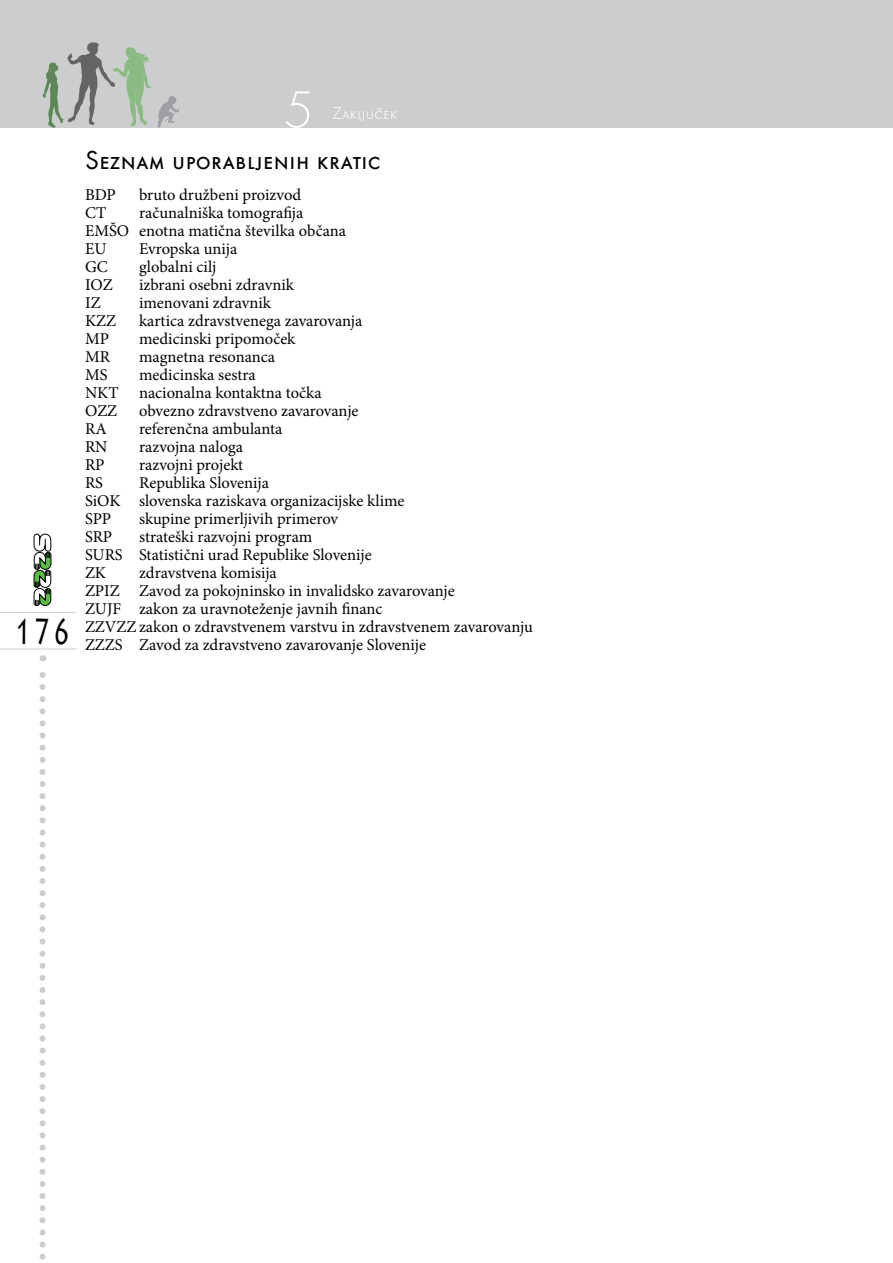
<style>
.page{position:relative;width:893px;height:1263px;background:#fff}
.page>*{position:absolute;margin:0;border:0;box-sizing:border-box;transform-origin:0 0}
.t1{font:54px "Futura SCTEE Ligh";color:#fff}
.t2{font:36px "Lithos Pro";color:#000;scale:.75 1}
.t3{font:27px "Futura SCTEE";color:#000}
.t4{font:18px "Futura SCTEE Ligh";color:#fff}
.t5{font:16.5px/18px "Minion Pro";color:#000}
</style>
<div class="page">
<div style="left:0;top:0;width:893px;height:128px;background:#cbcdce"></div>
<svg style="left:40px;top:655px;width:6px;height:605px"></svg>
<svg style="left:33px;top:533px;width:19px;height:73px"></svg>
<hr style="left:0;top:612px;width:77px;height:1px;background:#cbcdce">
<hr style="left:0;top:649px;width:77px;height:1px;background:#cbcdce">
<svg style="left:157px;top:96px;width:23px;height:32px"></svg>
<svg style="left:42px;top:42px;width:109px;height:86px"></svg>
<p class="t2" style="left:14px;top:611px;width:78px">176</p>
<h1 class="t1" style="left:283px;top:72px;width:32px">5</h1>
<p class="t4" style="left:332px;top:104px;width:67px">Zaključek</p>
<p class="t3" style="left:85px;top:145px;width:297px">Seznam uporabljenih kratic</p>
<p class="t5" style="left:85px;top:186px;width:32px">BDP</p>
<p class="t5" style="left:139px;top:186px;width:164px">bruto družbeni proizvod</p>
<p class="t5" style="left:85px;top:204px;width:23px">CT</p>
<p class="t5" style="left:85px;top:204px;width:263px;text-indent:54px">računalniška tomografija<br>EMŠO enotna matična številka občana<br>EU</p>
<p class="t5" style="left:139px;top:240px;width:100px">Evropska unija</p>
<p class="t5" style="left:85px;top:258px;width:24px">GC</p>
<p class="t5" style="left:139px;top:258px;width:79px">globalni cilj</p>
<p class="t5" style="left:85px;top:276px;width:29px">IOZ</p>
<p class="t5" style="left:139px;top:276px;width:157px">izbrani osebni zdravnik</p>
<p class="t5" style="left:85px;top:294px;width:17px">IZ</p>
<p class="t5" style="left:139px;top:294px;width:134px">imenovani zdravnik</p>
<p class="t5" style="left:85px;top:312px;width:33px">KZZ</p>
<p class="t5" style="left:139px;top:312px;width:225px">kartica zdravstvenega zavarovanja</p>
<p class="t5" style="left:85px;top:330px;width:25px">MP</p>
<p class="t5" style="left:139px;top:330px;width:158px">medicinski pripomoček</p>
<p class="t5" style="left:85px;top:348px;width:26px">MR</p>
<p class="t5" style="left:139px;top:348px;width:138px">magnetna resonanca</p>
<p class="t5" style="left:85px;top:366px;width:24px">MS</p>
<p class="t5" style="left:85px;top:366px;width:238px;text-indent:54px">medicinska sestra<br>NKT nacionalna kontaktna točka<br>OZZ</p>
<p class="t5" style="left:139px;top:402px;width:221px">obvezno zdravstveno zavarovanje</p>
<p class="t5" style="left:85px;top:420px;width:23px">RA</p>
<p class="t5" style="left:139px;top:420px;width:145px">referenčna ambulanta</p>
<p class="t5" style="left:85px;top:438px;width:24px">RN</p>
<p class="t5" style="left:139px;top:438px;width:106px">razvojna naloga</p>
<p class="t5" style="left:85px;top:456px;width:21px">RP</p>
<p class="t5" style="left:139px;top:456px;width:106px">razvojni projekt</p>
<p class="t5" style="left:85px;top:474px;width:20px">RS</p>
<p class="t5" style="left:85px;top:474px;width:321px;text-indent:54px">Republika Slovenija<br>SiOK slovenska raziskava organizacijske klime<br>SPP</p>
<p class="t5" style="left:139px;top:510px;width:201px">skupine primerljivih primerov</p>
<p class="t5" style="left:85px;top:528px;width:288px;text-indent:54px">strateški razvojni program<br>SURS Statistični urad Republike Slovenije<br>ZK</p>
<p class="t5" style="left:85px;top:528px;width:29px">SRP</p>
<p class="t5" style="left:85px;top:564px;width:449px;text-indent:54px">zdravstvena komisija<br>ZPIZ Zavod za pokojninsko in invalidsko zavarovanje<br>ZUJF zakon za uravnoteženje javnih financ<br>ZZVZZ zakon o zdravstvenem varstvu in zdravstvenem zavarovanju ZZZS Zavod za zdravstveno zavarovanje Slovenije</p>
</div>
